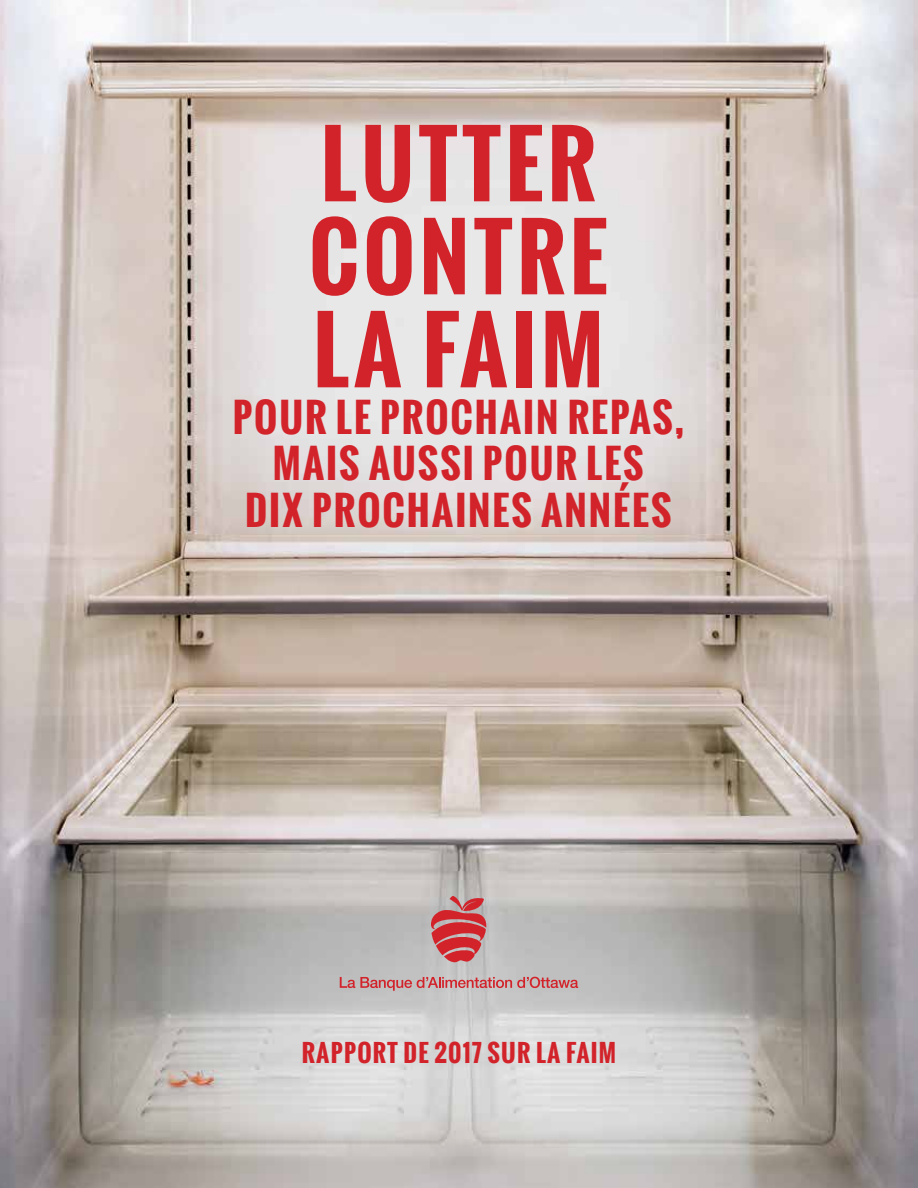
<style>
.page{position:relative;width:918px;height:1188px;background:#fff}
.page>*{position:absolute;margin:0;border:0;box-sizing:border-box;transform-origin:0 0}
.t1{font:700 87px/93px "Oswald";letter-spacing:.05em;color:#d2232a}
.t2{font:700 39px/46.5px "Oswald";letter-spacing:.05em;color:#d2232a;text-align:center}
.t3{font:700 24px "Oswald";letter-spacing:.05em;color:#d2232a}
</style>
<div class="page">
<img style="left:0;top:0;width:918px;height:1188px">
<svg style="left:340px;top:977px;width:238px;height:14px;background:#c69395"></svg>
<svg style="left:430px;top:896px;width:57px;height:70px;background:#c76d70"></svg>
<h1 class="t1" style="left:309px;top:118px;width:300px">LUTTER<br>CONTRE<br>LA FAIM</h1>
<p class="t2" style="left:233px;top:394px;width:453px">POUR LE PROCHAIN REPAS,<br>MAIS AUSSI POUR LES<br>DIX PROCHAINES ANNÉES</p>
<p class="t3" style="left:302px;top:1035px;width:316px">RAPPORT DE 2017 SUR LA FAIM</p>
</div>
